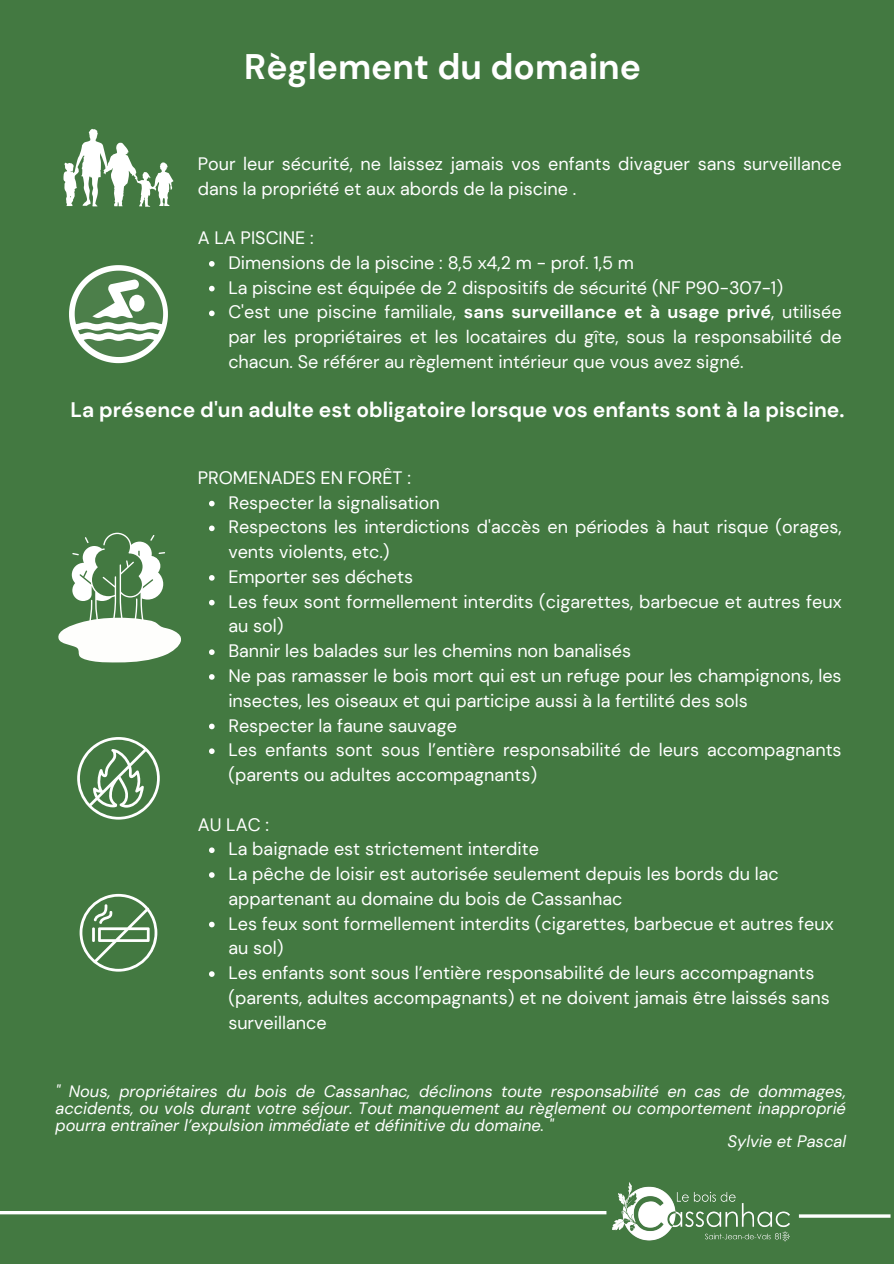
<style>
.page{position:relative;width:894px;height:1264px;background:#fff}
.page>*{position:absolute;margin:0;border:0;box-sizing:border-box;transform-origin:0 0}
.t1{font:700 35.4px "DM Sans";color:#fff}
.t2{font:700 21px "DM Sans";color:#fff}
.t3{font:18px/24.8px "DM Sans";color:#fff}
.t4{font:italic 16.5px/16.8px "DM Sans";color:#fff;text-align:justify}
.s1{font-weight:700}
</style>
<div class="page">
<div style="left:0;top:0;width:893px;height:1263px;background:#437941"></div>
<svg style="left:209px;top:261px;width:5px;height:6px"></svg>
<svg style="left:209px;top:286px;width:5px;height:5px"></svg>
<svg style="left:209px;top:310px;width:5px;height:6px"></svg>
<svg style="left:209px;top:501px;width:5px;height:5px"></svg>
<svg style="left:209px;top:525px;width:5px;height:6px"></svg>
<svg style="left:209px;top:575px;width:5px;height:5px"></svg>
<svg style="left:209px;top:600px;width:5px;height:5px"></svg>
<svg style="left:209px;top:649px;width:5px;height:6px"></svg>
<svg style="left:209px;top:674px;width:5px;height:5px"></svg>
<svg style="left:209px;top:723px;width:5px;height:6px"></svg>
<svg style="left:209px;top:748px;width:5px;height:6px"></svg>
<svg style="left:209px;top:847px;width:5px;height:6px"></svg>
<svg style="left:209px;top:872px;width:5px;height:5px"></svg>
<svg style="left:209px;top:921px;width:5px;height:6px"></svg>
<svg style="left:209px;top:971px;width:5px;height:5px"></svg>
<svg style="left:63px;top:129px;width:110px;height:77px"></svg>
<svg style="left:58px;top:532px;width:123px;height:130px"></svg>
<svg style="left:69px;top:265px;width:99px;height:98px"></svg>
<svg style="left:77px;top:737px;width:82px;height:82px"></svg>
<hr style="left:0;top:1211px;width:606px;height:3px;background:#fff">
<img style="left:606px;top:1182px;width:184px;height:60px">
<hr style="left:798px;top:1214px;width:92px;height:3px;background:#fff">
<svg style="left:80px;top:893px;width:77px;height:78px"></svg>
<p class="t1" style="left:244px;top:43px;width:398px">Règlement du domaine</p>
<p class="t3" style="left:198px;top:151px;width:645px">Pour leur sécurité, ne laissez jamais vos enfants divaguer sans surveillance dans la propriété et aux abords de la piscine .</p>
<p class="t3" style="left:198px;top:226px;width:117px">A LA PISCINE :</p>
<h3 class="t3" style="left:228px;top:250px;width:407px">Dimensions de la piscine : 8,5 x4,2 m - prof. 1,5 m</h3>
<p class="t3" style="left:228px;top:275px;width:556px">La piscine est équipée de 2 dispositifs de sécurité (NF P90-307-1)</p>
<p class="t3" style="left:228px;top:300px;width:614px;text-align:justify">C'est une piscine familiale, <span class="s1">sans surveillance et à usage privé</span>, utilisée par les propriétaires et les locataires du gîte, sous la responsabilité de chacun. Se référer au règlement intérieur que vous avez signé.</p>
<h2 class="t2" style="left:70px;top:396px;width:775px">La présence d'un adulte est obligatoire lorsque vos enfants sont à la piscine.</h2>
<p class="t3" style="left:198px;top:465px;width:215px">PROMENADES EN FORÊT :</p>
<h3 class="t3" style="left:228px;top:490px;width:213px">Respecter la signalisation</h3>
<p class="t3" style="left:228px;top:515px;width:614px">Respectons les interdictions d'accès en périodes à haut risque (orages, vents violents, etc.)</p>
<p class="t3" style="left:228px;top:564px;width:186px">Emporter ses déchets</p>
<p class="t3" style="left:228px;top:589px;width:614px">Les feux sont formellement interdits (cigarettes, barbecue et autres feux au sol)</p>
<p class="t3" style="left:228px;top:638px;width:404px">Bannir les balades sur les chemins non banalisés</p>
<p class="t3" style="left:228px;top:663px;width:614px">Ne pas ramasser le bois mort qui est un refuge pour les champignons, les insectes, les oiseaux et qui participe aussi à la fertilité des sols</p>
<p class="t3" style="left:228px;top:713px;width:230px">Respecter la faune sauvage</p>
<p class="t3" style="left:228px;top:737px;width:614px">Les enfants sont sous l’entière responsabilité de leurs accompagnants (parents ou adultes accompagnants)</p>
<p class="t3" style="left:198px;top:812px;width:73px">AU LAC :</p>
<h3 class="t3" style="left:228px;top:836px;width:312px">La baignade est strictement interdite</h3>
<p class="t3" style="left:228px;top:861px;width:551px">La pêche de loisir est autorisée seulement depuis les bords du lac appartenant au domaine du bois de Cassanhac</p>
<p class="t3" style="left:228px;top:911px;width:606px">Les feux sont formellement interdits (cigarettes, barbecue et autres feux au sol)</p>
<p class="t3" style="left:228px;top:960px;width:602px">Les enfants sont sous l’entière responsabilité de leurs accompagnants (parents, adultes accompagnants) et ne doivent jamais être laissés sans surveillance</p>
<p class="t4" style="left:56px;top:1082px;width:791px">" Nous, propriétaires du bois de Cassanhac, déclinons toute responsabilité en cas de dommages, accidents, ou vols durant votre séjour. Tout manquement au règlement ou comportement inapproprié pourra entraîner l’expulsion immédiate et définitive du domaine. "</p>
<p class="t4" style="left:727px;top:1133px;width:120px">Sylvie et Pascal</p>
</div>
